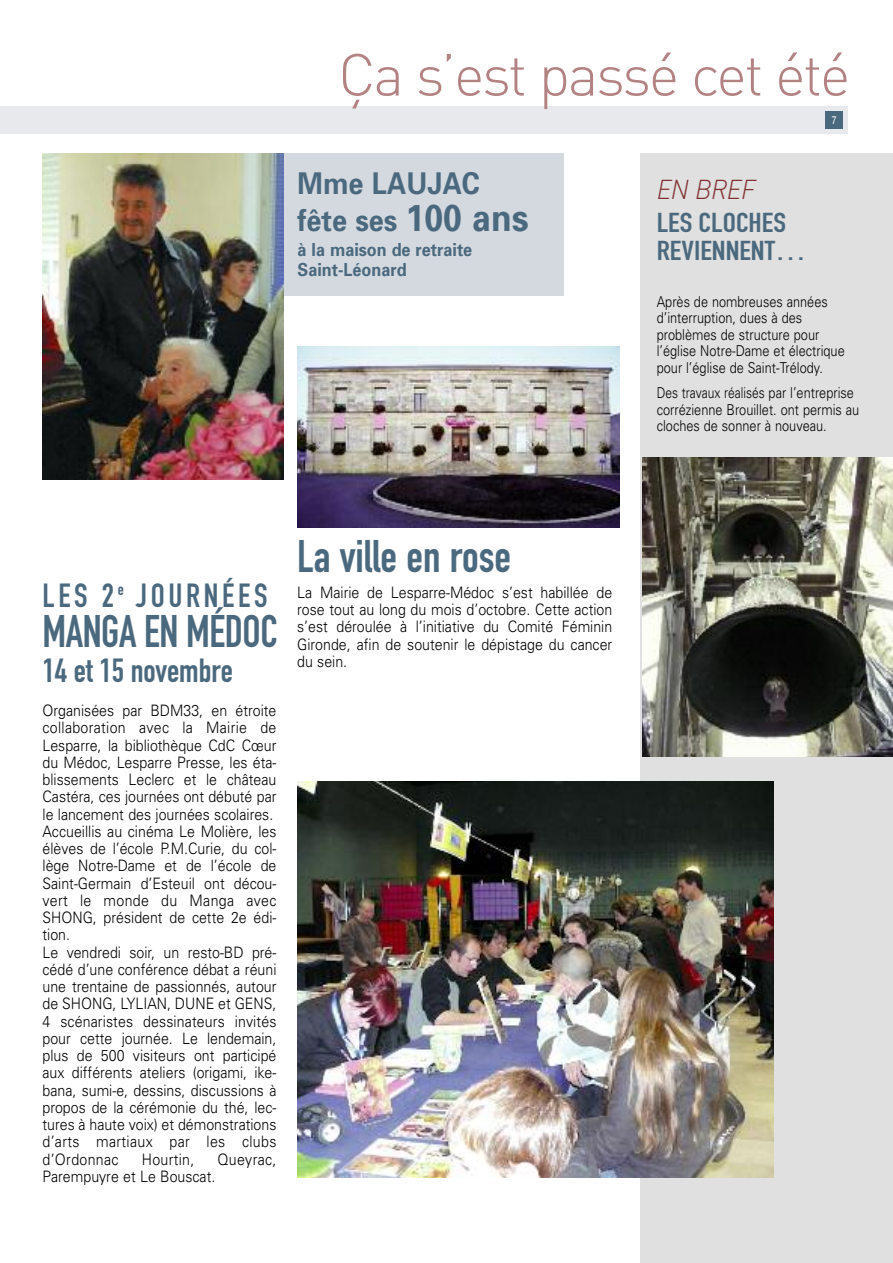
<style>
.page{position:relative;width:893px;height:1263px;background:#fff}
.page>*{position:absolute;margin:0;border:0;box-sizing:border-box;transform-origin:0 0}
.t1{font:300 58.5px "DIN";letter-spacing:-.04em;color:#b38283}
.t2{font:45px "DIN Engschrift";letter-spacing:-.01em;color:#4b697e}
.t3{font:45px "DIN Engschrift";letter-spacing:-.01em;color:#4b697e;scale:.95 1}
.t4{font:33px "DIN Engschrift";color:#4b697e}
.t5{font:33px "DIN Engschrift";letter-spacing:.11em;color:#4b697e}
.t6{font:700 30px/36.9px "Univers";color:#4b697e;scale:.9 1}
.t7{font:27px/27.8px "DIN Engschrift";color:#4b697e;scale:1.15 1}
.t8{font:italic 300 27px "DIN";letter-spacing:-.015em;color:#802e30;scale:.95 1}
.t9{font:700 18px/19.5px "Univers";color:#4b697e;scale:.9 1}
.t10{font:300 15.75px/17.2px "Univers";color:#000;text-align:justify;scale:.9 1}
.t11{font:300 15.75px "Univers";letter-spacing:.02em;color:#000;scale:.9 1}
.t12{font:300 15px/16.5px "Univers";color:#000;scale:.85 1}
.t13{font:300 15px/16.5px "Univers";color:#000;scale:.8 1}
.t14{font:11.1px "Helvetica";color:#fff;scale:.75 1}
.s1{font-size:37.5px}
</style>
<div class="page">
<div style="left:640px;top:153px;width:253px;height:1110px;background:#e0e0e0"></div>
<div style="left:0;top:106px;width:848px;height:28px;background:#e7e9ed"></div>
<div style="left:825px;top:111px;width:18px;height:18px;background:#4b697e"></div>
<img style="left:298px;top:346px;width:321px;height:181px">
<img style="left:298px;top:782px;width:475px;height:396px">
<div style="left:43px;top:153px;width:521px;height:143px;background:#d4d9e0"></div>
<img style="left:43px;top:153px;width:240px;height:327px">
<img style="left:642px;top:458px;width:251px;height:299px">
<h1 class="t1" style="left:338px;top:40px;width:514px">Ça s’est passé cet été</h1>
<h3 class="t6" style="left:298px;top:168px;width:258px">Mme LAUJAC fête ses <span class="s1">100 ans</span></h3>
<p class="t9" style="left:298px;top:242px;width:196px">à la maison de retraite<br>Saint-Léonard</p>
<p class="t14" style="left:832px;top:116px;width:8px">7</p>
<h3 class="t8" style="left:657px;top:173px;width:105px">EN BREF</h3>
<h3 class="t7" style="left:657px;top:211px;width:131px">LES CLOCHES<br>REVIENNENT…</h3>
<p class="t12" style="left:657px;top:295px;width:223px">Après de nombreuses années d’interruption, dues à des problèmes de structure pour l’église Notre-Dame et électrique pour l’église de Saint-Trélody.</p>
<p class="t13" style="left:657px;top:386px;width:255px">Des travaux réalisés par l’entreprise corrézienne Brouillet. ont permis au cloches de sonner à nouveau.</p>
<h3 class="t5" style="left:43px;top:584px;width:226px">LES 2<sup>e</sup> JOURNÉES</h3>
<h2 class="t3" style="left:43px;top:615px;width:249px">MANGA EN MÉDOC</h2>
<h3 class="t4" style="left:43px;top:659px;width:192px">14 et 15 novembre</h3>
<p class="t10" style="left:43px;top:703px;width:261px;text-align:left">Organisées par BDM33, en étroite collaboration avec la Mairie de<br>Lesparre, la bibliothèque CdC Cœur du Médoc, Lesparre Presse, les éta&shy;blissements Leclerc et le château<br>Castéra, ces journées ont débuté par le lancement des journées scolaires.<br>Accueillis au cinéma Le Molière, les élèves de l’école P.M.Curie, du col&shy;lège Notre-Dame et de l’école de<br>Saint-Germain d’Esteuil ont décou&shy;vert le monde du Manga avec<br>SHONG, président de cette 2e édi&shy;tion.<br>Le vendredi soir, un resto-BD pré&shy;cédé d’une conférence débat a réuni une trentaine de passionnés, autour de SHONG, LYLIAN, DUNE et GENS,<br>4 scénaristes dessinateurs invités pour cette journée. Le lendemain, plus de 500 visiteurs ont participé aux différents ateliers (origami, ike&shy;bana, sumi-e, dessins, discussions à propos de la cérémonie du thé, lec&shy;tures à haute voix) et démonstrations d’arts martiaux par les clubs d’Ordonnac</p>
<p class="t11" style="left:142px;top:1153px;width:60px">Hourtin,</p>
<p class="t11" style="left:218px;top:1153px;width:67px">Queyrac,</p>
<p class="t10" style="left:43px;top:1169px;width:194px">Parempuyre et Le Bouscat.</p>
<h2 class="t2" style="left:297px;top:540px;width:215px">La ville en rose</h2>
<p class="t10" style="left:297px;top:585px;width:352px">La Mairie de Lesparre-Médoc s’est habillée de rose tout au long du mois d’octobre. Cette action s’est déroulée à l’initiative du Comité Féminin Gironde, afin de soutenir le dépistage du cancer du sein.</p>
</div>
